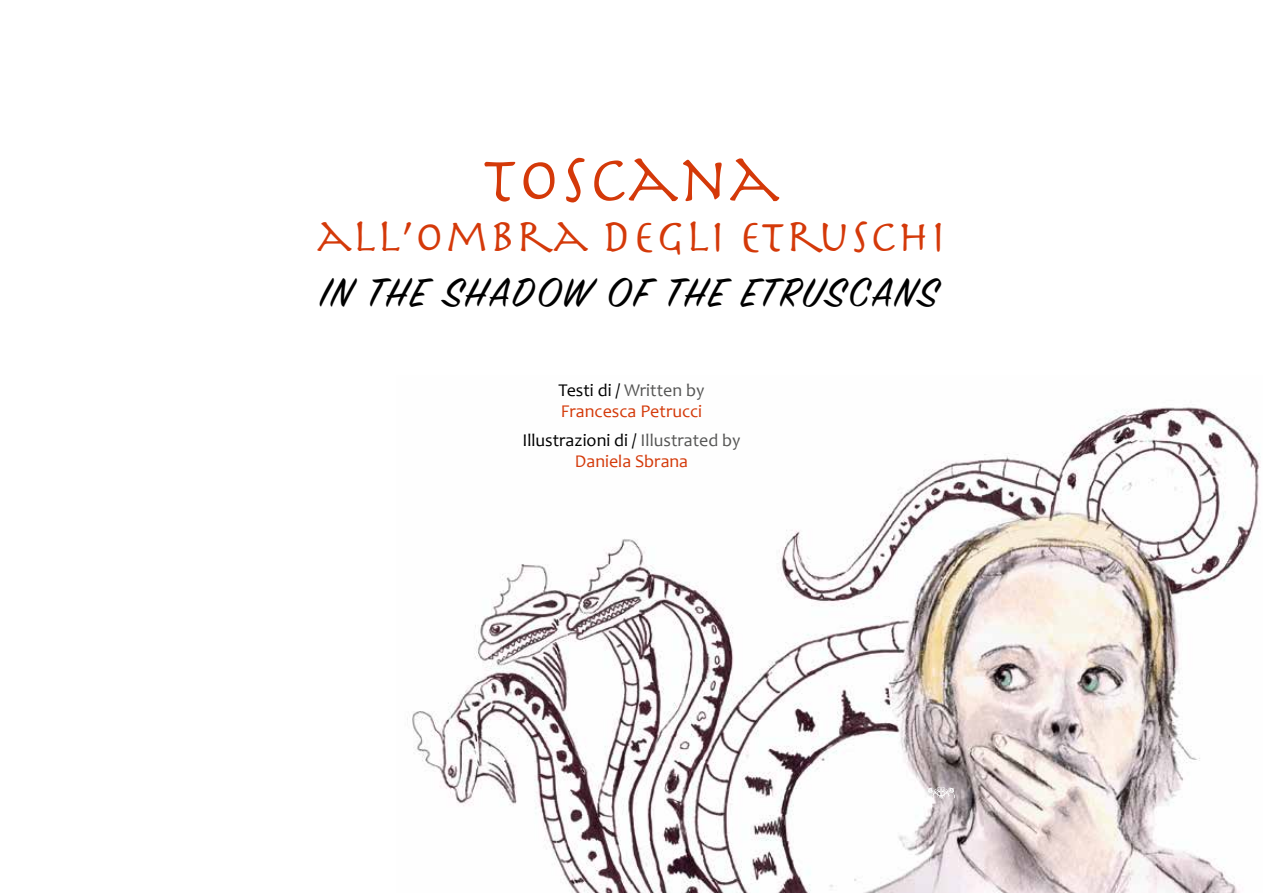
<style>
.page{position:relative;width:1263px;height:893px;background:#fff}
.page>*{position:absolute;margin:0;border:0;box-sizing:border-box;transform-origin:0 0}
.t1{font:68.4px "Herculanum";color:#d43909}
.t2{font:47.4px "Herculanum";color:#d43909}
.t3{font:45px "Sign Painter House Script";letter-spacing:.06em;color:#000}
.t4{font:18px/21px "Candara";color:#000;text-align:center}
.t5{font:18px/21px "Candara";color:#d43909}
.s1{color:#000}
.s2{color:#565655}
.s3{color:#d43909}
</style>
<div class="page">
<img style="left:407px;top:407px;width:854px;height:486px">
<img style="left:927px;top:787px;width:27px;height:14px">
<h1 class="t1" style="left:483px;top:136px;width:298px">TOSCANA</h1>
<h2 class="t2" style="left:317px;top:206px;width:631px">ALL’OMBRA DEGLI ETRUSCHI</h2>
<h3 class="t3" style="left:321px;top:265px;width:619px">IN THE SHADOW OF THE ETRUSCANS</h3>
<p class="t5" style="left:559px;top:379px;width:147px"><span class="s1">Testi di /</span> <span class="s2">Written by<br></span>Francesca Petrucci</p>
<p class="t4" style="left:522px;top:430px;width:220px">Illustrazioni di / <span class="s2">Illustrated by<br></span><span class="s3">Daniela Sbrana</span></p>
</div>
